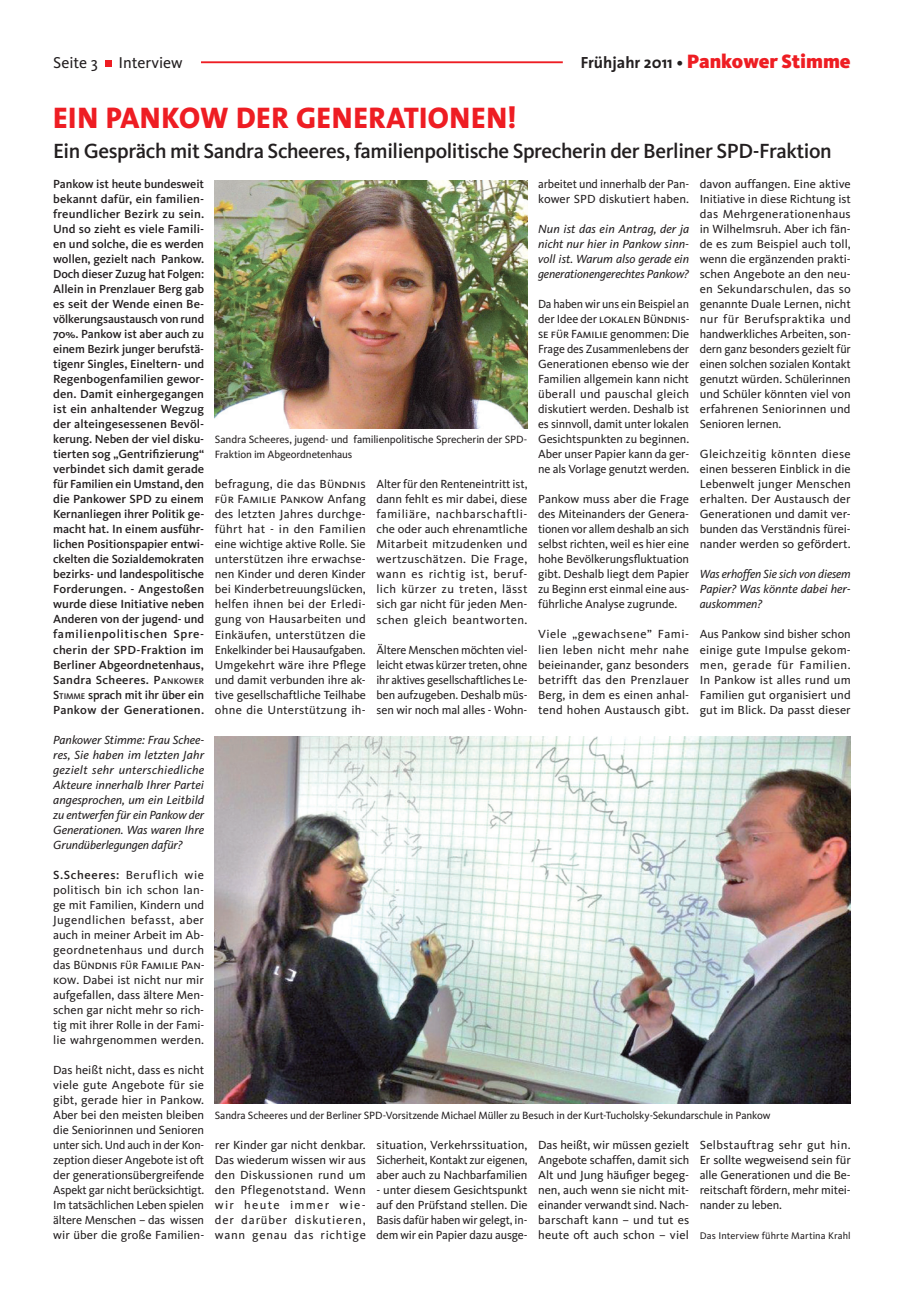
<style>
.page{position:relative;width:904px;height:1294px;background:#fff}
.page>*{position:absolute;margin:0;border:0;box-sizing:border-box;transform-origin:0 0}
.t1{font:800 30px "The Sans";letter-spacing:.015em;color:#ee1d23}
.t2{font:500 21.25px "Kievit";letter-spacing:-.02em;color:#231f20}
.t3{font:900 20px "Kievit";color:#ee1d23}
.t4{font:16.25px "Kievit";color:#231f20}
.t5{font:12.25px/15px "Kievit";letter-spacing:-.005em;color:#231f20;text-align:justify}
.t6{font:500 12.25px/15px "Kievit";letter-spacing:.02em;color:#231f20;text-align:justify}
.t7{font:italic 12.25px/15px "Kievit";letter-spacing:-.01em;color:#231f20;text-align:justify}
.t8{font:12.25px/15px "Kievit Book SC";letter-spacing:-.005em;color:#231f20}
.t9{font:12.25px "Kievit";letter-spacing:.015em;color:#231f20}
.t10{font:11px/15px "Kievit";letter-spacing:-.015em;color:#231f20}
.t11{font:10px "Kievit";letter-spacing:.005em;color:#231f20}
.s1{font-family:"The Sans";font-weight:700;font-size:16.25px;color:#231f20}
.s2{font-style:inherit}
.s3{font-size:8.5px}
.s4{font-weight:500}
.s5{font-family:"Kievit"}
.s6{font-family:"Kievit Book SC"}
</style>
<div class="page">
<hr style="left:201px;top:61px;width:362px;height:2px;background:#ee1d23">
<svg style="left:105px;top:60px;width:6px;height:6px"></svg>
<img style="left:215px;top:181px;width:312px;height:247px">
<img style="left:215px;top:736px;width:635px;height:367px">
<h3 class="t3" style="left:580px;top:49px;width:271px"><span class="s1">Frühjahr 2011 •</span> Pankower Stimme</h3>
<h3 class="t4" style="left:53px;top:54px;width:46px">Seite 3</h3>
<h3 class="t4" style="left:118px;top:54px;width:66px">Interview</h3>
<h1 class="t1" style="left:53px;top:93px;width:465px">EIN PANKOW DER GENERATIONEN!</h1>
<h2 class="t2" style="left:53px;top:138px;width:780px">Ein Gespräch mit Sandra Scheeres, familienpolitische Sprecherin der Berliner SPD-Fraktion</h2>
<p class="t6" style="left:53px;top:176px;width:153px">Pankow ist heute bundesweit bekannt dafür, ein familien&shy;freundlicher Bezirk zu sein.<br>Und so zieht es viele Famili&shy;en und solche, die es werden wollen, gezielt nach Pankow.<br>Doch dieser Zuzug hat Folgen:<br>Allein in Prenzlauer Berg gab es seit der Wende einen Be&shy;völkerungsaustausch von rund 70%. Pankow ist aber auch zu einem Bezirk junger berufstä&shy;tigenr Singles, Eineltern- und Regenbogenfamilien gewor&shy;den. Damit einhergegangen ist ein anhaltender Wegzug der alteingesessenen Bevöl&shy;kerung. Neben der viel disku&shy;tierten sog „Gentrifizierung“ verbindet sich damit gerade für Familien ein Umstand, den die Pankower SPD zu einem Kernanliegen ihrer Politik ge&shy;macht hat. In einem ausführ&shy;lichen Positionspapier entwi&shy;ckelten die Sozialdemokraten bezirks- und landespolitische Forderungen. - Angestoßen wurde diese Initiative neben Anderen von der jugend- und familienpolitischen Spre&shy;cherin der SPD-Fraktion im Berliner Abgeordnetenhaus, Sandra Scheeres. <span class="s2">P</span><span class="s3">ANKOWER </span><span class="s2">S</span><span class="s3">TIMME</span> sprach mit ihr über ein Pankow der Generationen.</p>
<p class="t7" style="left:53px;top:732px;width:153px">Pankower Stimme: Frau Schee&shy;res, Sie haben im letzten Jahr gezielt sehr unterschiedliche Akteure innerhalb Ihrer Partei angesprochen, um ein Leitbild zu entwerfen für ein Pankow der Generationen. Was waren Ihre Grundüberlegungen dafür?</p>
<p class="t5" style="left:53px;top:867px;width:152px"><span class="s4">S.Scheeres:</span> Beruflich wie politisch bin ich schon lan&shy;ge mit Familien, Kindern und Jugendlichen befasst, aber auch in meiner Arbeit im Ab&shy;geordnetenhaus und durch</p>
<p class="t8" style="left:53px;top:956px;width:153px"><span class="s5">das</span> Bündnis für Familie Pan-</p>
<p class="t5" style="left:53px;top:972px;width:153px"><span class="s6">kow</span>. Dabei ist nicht nur mir aufgefallen, dass ältere Men&shy;schen gar nicht mehr so rich&shy;tig mit ihrer Rolle in der Fami&shy;lie wahrgenommen werden.</p>
<p class="t5" style="left:53px;top:1062px;width:153px">Das heißt nicht, dass es nicht viele gute Angebote für sie gibt, gerade hier in Pankow.<br>Aber bei den meisten bleiben die Seniorinnen und Senioren unter sich. Und auch in der Kon&shy;zeption dieser Angebote ist oft der generationsübergreifende Aspekt gar nicht berücksichtigt.<br>Im tatsächlichen Leben spielen ältere Menschen – das wissen wir über die große Familien-</p>
<p class="t10" style="left:215px;top:432px;width:314px">Sandra Scheeres, jugend- und familienpolitische Sprecherin der SPD-<br>Fraktion im Abgeordnetenhaus</p>
<p class="t9" style="left:215px;top:477px;width:152px">befragung, die das <span class="s6">Bündnis</span></p>
<p class="t8" style="left:215px;top:491px;width:153px">für Familie Pankow <span class="s5">Anfang</span></p>
<p class="t5" style="left:215px;top:507px;width:153px">des letzten Jahres durchge&shy;führt hat - in den Familien eine wichtige aktive Rolle. Sie unterstützen ihre erwachse&shy;nen Kinder und deren Kinder bei Kinderbetreuungslücken, helfen ihnen bei der Erledi&shy;gung von Hausarbeiten und Einkäufen, unterstützen die Enkelkinder bei Hausaufgaben.<br>Umgekehrt wäre ihre Pflege und damit verbunden ihre ak&shy;tive gesellschaftliche Teilhabe ohne die Unterstützung ih-</p>
<p class="t5" style="left:376px;top:477px;width:153px">Alter für den Renteneintritt ist, dann fehlt es mir dabei, diese familiäre, nachbarschaftli&shy;che oder auch ehrenamtliche Mitarbeit mitzudenken und wertzuschätzen. Die Frage, wann es richtig ist, beruf&shy;lich kürzer zu treten, lässt sich gar nicht für jeden Men&shy;schen gleich beantworten.</p>
<p class="t5" style="left:376px;top:642px;width:152px">Ältere Menschen möchten viel&shy;leicht etwas kürzer treten, ohne ihr aktives gesellschaftliches Le&shy;ben aufzugeben. Deshalb müs&shy;sen wir noch mal alles - Wohn-</p>
<p class="t5" style="left:538px;top:177px;width:152px">arbeitet und innerhalb der Pan&shy;kower SPD diskutiert haben.</p>
<p class="t7" style="left:538px;top:222px;width:153px">Nun ist das ein Antrag, der ja nicht nur hier in Pankow sinn&shy;voll ist. Warum also gerade ein generationengerechtes Pankow?</p>
<p class="t5" style="left:538px;top:297px;width:152px">Da haben wir uns ein Beispiel an</p>
<p class="t8" style="left:538px;top:311px;width:153px"><span class="s5">der Idee der</span> lokalen Bündnis&shy;se für Familie <span class="s5">genommen: Die</span></p>
<p class="t5" style="left:538px;top:342px;width:153px">Frage des Zusammenlebens der Generationen ebenso wie der Familien allgemein kann nicht überall und pauschal gleich diskutiert werden. Deshalb ist es sinnvoll, damit unter lokalen Gesichtspunkten zu beginnen.<br>Aber unser Papier kann da ger&shy;ne als Vorlage genutzt werden.</p>
<p class="t5" style="left:538px;top:492px;width:153px">Pankow muss aber die Frage des Miteinanders der Genera&shy;tionen vor allem deshalb an sich selbst richten, weil es hier eine hohe Bevölkerungsfluktuation gibt. Deshalb liegt dem Papier zu Beginn erst einmal eine aus&shy;führliche Analyse zugrunde.</p>
<p class="t5" style="left:538px;top:627px;width:153px">Viele „gewachsene” Fami&shy;lien leben nicht mehr nahe beieinander, ganz besonders betrifft das den Prenzlauer Berg, in dem es einen anhal&shy;tend hohen Austausch gibt.</p>
<p class="t5" style="left:699px;top:177px;width:152px">davon auffangen. Eine aktive Initiative in diese Richtung ist das Mehrgenerationenhaus in Wilhelmsruh. Aber ich fän&shy;de es zum Beispiel auch toll, wenn die ergänzenden prakti&shy;schen Angebote an den neu&shy;en Sekundarschulen, das so genannte Duale Lernen, nicht nur für Berufspraktika und handwerkliches Arbeiten, son&shy;dern ganz besonders gezielt für einen solchen sozialen Kontakt genutzt würden. Schülerinnen und Schüler könnten viel von erfahrenen Seniorinnen und Senioren lernen.</p>
<p class="t5" style="left:699px;top:447px;width:153px">Gleichzeitig könnten diese einen besseren Einblick in die Lebenwelt junger Menschen erhalten. Der Austausch der Generationen und damit ver&shy;bunden das Verständnis fürei&shy;nander werden so gefördert.</p>
<p class="t7" style="left:699px;top:567px;width:152px">Was erhoffen Sie sich von diesem Papier? Was könnte dabei her&shy;auskommen?</p>
<p class="t5" style="left:699px;top:627px;width:152px">Aus Pankow sind bisher schon einige gute Impulse gekom&shy;men, gerade für Familien.<br>In Pankow ist alles rund um Familien gut organisiert und gut im Blick. Da passt dieser</p>
<p class="t10" style="left:215px;top:1107px;width:557px">Sandra Scheeres und der Berliner SPD-Vorsitzende Michael Müller zu Besuch in der Kurt-Tucholsky-Sekundarschule in Pankow</p>
<p class="t5" style="left:215px;top:1137px;width:153px">rer Kinder gar nicht denkbar.<br>Das wiederum wissen wir aus den Diskussionen rund um den Pflegenotstand. Wenn wir heute immer wie&shy;der darüber diskutieren, wann genau das richtige</p>
<p class="t5" style="left:376px;top:1137px;width:153px">situation, Verkehrssituation, Sicherheit, Kontakt zur eigenen, aber auch zu Nachbarfamilien</p>
<p class="t5" style="left:376px;top:1182px;width:153px">- unter diesem Gesichtspunkt auf den Prüfstand stellen. Die Basis dafür haben wir gelegt, in&shy;dem wir ein Papier dazu ausge-</p>
<p class="t5" style="left:538px;top:1137px;width:153px">Das heißt, wir müssen gezielt Angebote schaffen, damit sich Alt und Jung häufiger begeg&shy;nen, auch wenn sie nicht mit&shy;einander verwandt sind. Nach&shy;barschaft kann – und tut es heute oft auch schon – viel</p>
<p class="t5" style="left:699px;top:1137px;width:152px">Selbstauftrag sehr gut hin.<br>Er sollte wegweisend sein für alle Generationen und die Be&shy;reitschaft fördern, mehr mitei&shy;nander zu leben.</p>
<p class="t11" style="left:699px;top:1229px;width:152px">Das Interview führte Martina Krahl</p>
</div>
